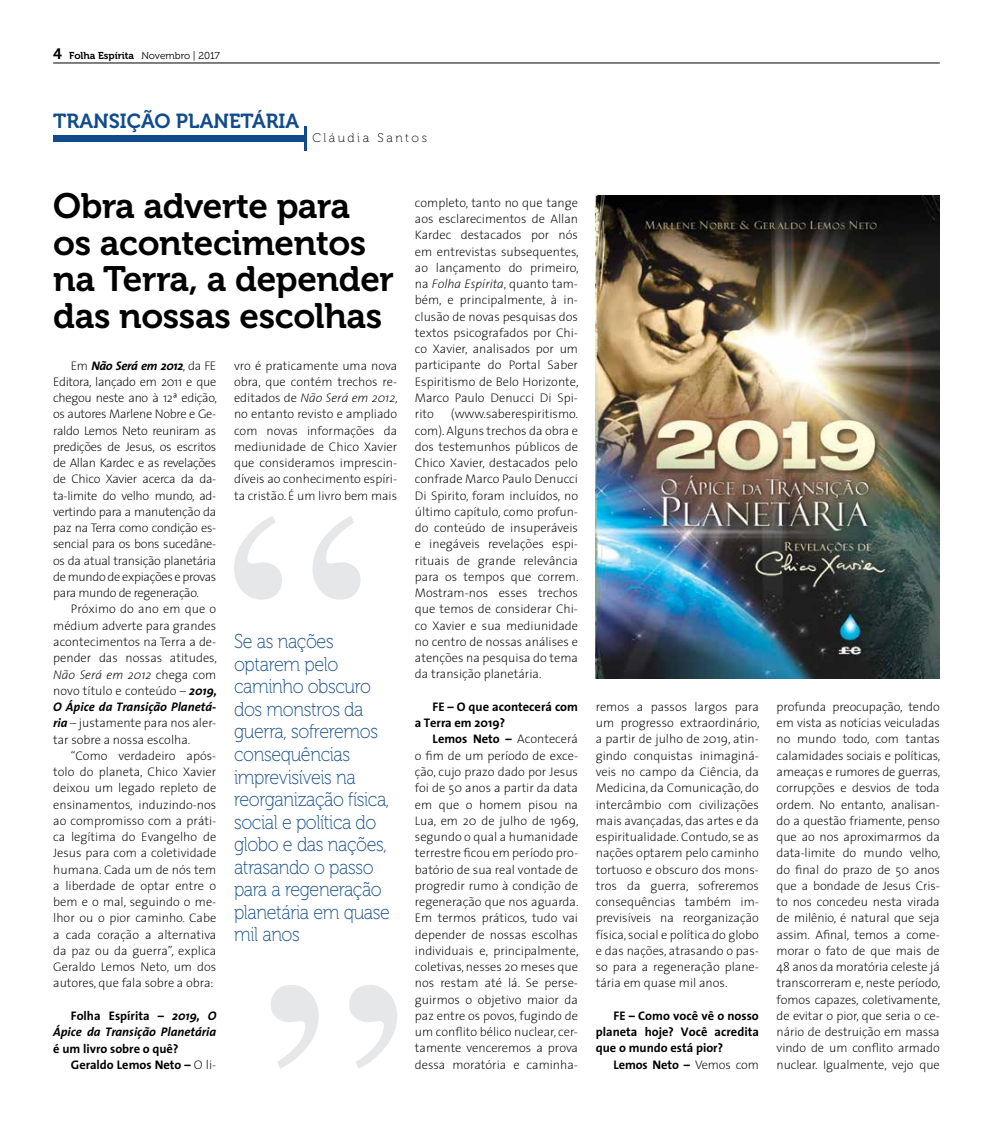
<style>
.page{position:relative;width:993px;height:1124px;background:#fff}
.page>*{position:absolute;margin:0;border:0;box-sizing:border-box;transform-origin:0 0}
.t1{font:35.12px/36.4px "Museo 700";letter-spacing:-.01em;color:#000}
.t2{font:20.25px "Museo 700";color:#124b8b}
.t3{font:20px/22.5px "Museo 100";letter-spacing:-.02em;color:#124b8b;scale:.9 1}
.t4{font:200 12.5px/16.2px "The Sans 2";color:#000;text-align:justify}
.t5{font:12.5px/16.2px "The Sans 7 Bold Plain";color:#000}
.t6{font:italic 700 12.5px "The Sans 7";color:#000}
.t7{font:italic 700 12.5px "The Sans 7";letter-spacing:-.025em;color:#000}
.t8{font:12.5px "Museo 100";letter-spacing:.2em;color:#000}
.t9{font:10px "Museo 700";color:#000}
.s1{font-size:15px}
.s2{font-family:"Museo 300"}
.s3{font-style:italic}
.s4{font-family:"The Sans 2";font-weight:200;font-style:normal}
.s5{font-family:"The Sans 7";font-weight:700;font-style:italic}
.s6{font-family:"The Sans 2";font-weight:200}
</style>
<div class="page">
<hr style="left:53px;top:63px;width:886px;height:1px;background:#000">
<div style="left:53px;top:135px;width:252px;height:7px;background:#124b8b"></div>
<hr style="left:305px;top:126px;width:2px;height:25px;background:#124b8b">
<svg style="left:271px;top:985px;width:126px;height:83px"></svg>
<svg style="left:234px;top:516px;width:126px;height:83px"></svg>
<img style="left:595px;top:195px;width:344px;height:484px">
<p class="t9" style="left:53px;top:50px;width:168px"><span class="s1">4</span> Folha Espírita <span class="s2">Novembro | 2017</span></p>
<h2 class="t2" style="left:53px;top:109px;width:225px">Transição planetária</h2>
<p class="t8" style="left:312px;top:131px;width:116px">Cláudia Santos</p>
<h1 class="t1" style="left:53px;top:188px;width:342px">Obra adverte para os acontecimentos na Terra, a depender das nossas escolhas</h1>
<p class="t4" style="left:234px;top:357px;width:165px">vro é praticamente uma nova obra, que contém trechos re&shy;editados de <span class="s3">Não Será em 2012</span>, no entanto revisto e ampliado com novas informações da mediunidade de Chico Xavier que consideramos imprescin&shy;díveis ao conhecimento espíri&shy;ta cristão. É um livro bem mais</p>
<p class="t7" style="left:71px;top:355px;width:147px"><span class="s4">Em</span> Não Será em 2012<span class="s4">, da FE</span></p>
<p class="t4" style="left:53px;top:373px;width:165px">Editora, lançado em 2011 e que chegou neste ano à 12ª edição, os autores Marlene Nobre e Ge&shy;raldo Lemos Neto reuniram as predições de Jesus, os escritos de Allan Kardec e as revelações de Chico Xavier acerca da da&shy;ta-limite do velho mundo, ad&shy;vertindo para a manutenção da paz na Terra como condição es&shy;sencial para os bons sucedâne&shy;os da atual transição planetária de mundo de expiações e provas para mundo de regeneração.</p>
<p class="t4" style="left:53px;top:600px;width:165px;text-indent:18px">Próximo do ano em que o médium adverte para grandes acontecimentos na Terra a de&shy;pender das nossas atitudes, <span class="s3">Não Será em 2012</span> chega com novo título e conteúdo – <span class="s5">2019,</span></p>
<p class="t6" style="left:53px;top:696px;width:165px">O Ápice da Transição Planetá-</p>
<p class="t4" style="left:53px;top:714px;width:164px"><span class="s5">ria</span> – justamente para nos aler&shy;tar sobre a nossa escolha.</p>
<p class="t4" style="left:53px;top:747px;width:165px;text-indent:18px">“Como verdadeiro após&shy;tolo do planeta, Chico Xavier deixou um legado repleto de ensinamentos, induzindo-nos ao compromisso com a práti&shy;ca legítima do Evangelho de Jesus para com a coletividade humana. Cada um de nós tem a liberdade de optar entre o bem e o mal, seguindo o me&shy;lhor ou o pior caminho. Cabe a cada coração a alternativa da paz ou da guerra”, explica Geraldo Lemos Neto, um dos autores, que fala sobre a obra:</p>
<p class="t5" style="left:71px;top:1007px;width:147px">Folha Espírita – <span class="s5">2019, O</span></p>
<p class="t6" style="left:53px;top:1021px;width:164px">Ápice da Transição Planetária</p>
<p class="t5" style="left:71px;top:1039px;width:147px;text-indent:-18px">é um livro sobre o quê?<br>Geraldo Lemos Neto – <span class="s6">O li-</span></p>
<p class="t3" style="left:234px;top:630px;width:175px">Se as nações optarem pelo caminho obscuro dos monstros da guerra, sofreremos consequências imprevisíveis na reorganização física, social e política do globo e das nações, atrasando o passo para a regeneração planetária em quase mil anos</p>
<p class="t4" style="left:415px;top:194px;width:165px">completo, tanto no que tange aos esclarecimentos de Allan Kardec destacados por nós em entrevistas subsequentes, ao lançamento do primeiro, na <span class="s3">Folha Espírita</span>, quanto tam&shy;bém, e principalmente, à in&shy;clusão de novas pesquisas dos textos psicografados por Chi&shy;co Xavier, analisados por um participante do Portal Saber Espiritismo de Belo Horizonte, Marco Paulo Denucci Di Spi&shy;rito</p>
<p class="t4" style="left:415px;top:405px;width:165px;text-indent:36px">(www.saberespiritismo. com). Alguns trechos da obra e dos testemunhos públicos de Chico Xavier, destacados pelo confrade Marco Paulo Denucci Di Spirito, foram incluídos, no último capítulo, como profun&shy;do conteúdo de insuperáveis e inegáveis revelações espi&shy;rituais de grande relevância para os tempos que correm.<br>Mostram-nos esses trechos que temos de considerar Chi&shy;co Xavier e sua mediunidade no centro de nossas análises e atenções na pesquisa do tema da transição planetária.</p>
<p class="t5" style="left:415px;top:698px;width:164px;text-indent:18px">FE – O que acontecerá com a Terra em 2019?</p>
<p class="t5" style="left:432px;top:730px;width:147px">Lemos Neto – <span class="s6">Acontecerá</span></p>
<p class="t4" style="left:415px;top:746px;width:165px">o fim de um período de exce&shy;ção, cujo prazo dado por Jesus foi de 50 anos a partir da data em que o homem pisou na Lua, em 20 de julho de 1969, segundo o qual a humanidade terrestre ficou em período pro&shy;batório de sua real vontade de progredir rumo à condição de regeneração que nos aguarda.<br>Em termos práticos, tudo vai depender de nossas escolhas individuais e, principalmente, coletivas, nesses 20 meses que nos restam até lá. Se perse&shy;guirmos o objetivo maior da paz entre os povos, fugindo de um conflito bélico nuclear, cer&shy;tamente venceremos a prova dessa moratória e caminha-</p>
<p class="t4" style="left:595px;top:698px;width:165px">remos a passos largos para um progresso extraordinário, a partir de julho de 2019, atin&shy;gindo conquistas inimaginá&shy;veis no campo da Ciência, da Medicina, da Comunicação, do intercâmbio com civilizações mais avançadas, das artes e da espiritualidade. Contudo, se as nações optarem pelo caminho tortuoso e obscuro dos mons&shy;tros da guerra, sofreremos consequências também im&shy;previsíveis na reorganização física, social e política do globo e das nações, atrasando o pas&shy;so para a regeneração plane&shy;tária em quase mil anos.</p>
<p class="t5" style="left:595px;top:1007px;width:164px;text-align:justify;text-indent:18px">FE – Como você vê o nosso planeta hoje? Você acredita que o mundo está pior?</p>
<p class="t5" style="left:613px;top:1055px;width:147px">Lemos Neto – <span class="s6">Vemos com</span></p>
<p class="t4" style="left:776px;top:698px;width:165px">profunda preocupação, tendo em vista as notícias veiculadas no mundo todo, com tantas calamidades sociais e políticas, ameaças e rumores de guerras, corrupções e desvios de toda ordem. No entanto, analisan&shy;do a questão friamente, penso que ao nos aproximarmos da data-limite do mundo velho, do final do prazo de 50 anos que a bondade de Jesus Cris&shy;to nos concedeu nesta virada de milênio, é natural que seja assim. Afinal, temos a come&shy;morar o fato de que mais de 48 anos da moratória celeste já transcorreram e, neste período, fomos capazes, coletivamente, de evitar o pior, que seria o ce&shy;nário de destruição em massa vindo de um conflito armado nuclear. Igualmente, vejo que</p>
</div>
